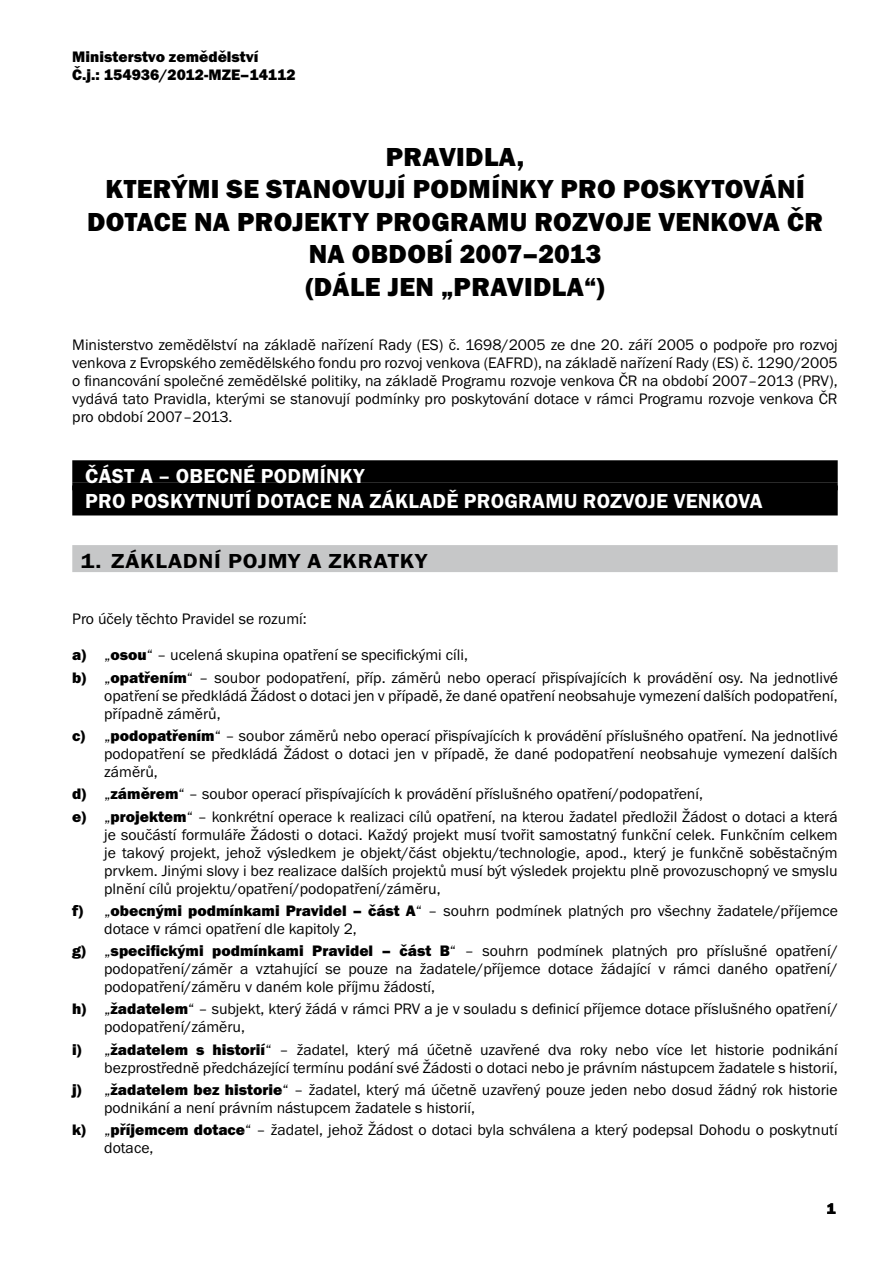
<style>
.page{position:relative;width:893px;height:1263px;background:#fff}
.page>*{position:absolute;margin:0;border:0;box-sizing:border-box;transform-origin:0 0}
.t1{font:27px/32.4px "Franklin Got Itc TOT Hea";letter-spacing:.015em;color:#000;text-align:center}
.t2{font:21px/25.2px "Franklin Got Itc TOT Dem";letter-spacing:.015em;color:#fff}
.t3{font:21px "Franklin Got Itc TOT Dem";letter-spacing:.035em;color:#000;scale:1.1 1}
.t4{font:15.75px/18px "Franklin Got Itc TOT Boo";color:#000}
.t5{font:15.75px/18px "Franklin Got Itc TOT Hea";color:#000}
.s1{font-family:"Franklin Got Itc TOT Hea"}
</style>
<div class="page">
<div style="left:72px;top:460px;width:766px;height:23px;background:#000"></div>
<div style="left:72px;top:483px;width:766px;height:7px;background:#000"></div>
<div style="left:72px;top:485px;width:766px;height:23px;background:#000"></div>
<div style="left:72px;top:508px;width:766px;height:7px;background:#000"></div>
<div style="left:72px;top:545px;width:766px;height:27px;background:#c6c7c8"></div>
<p class="t5" style="left:72px;top:47px;width:225px">Ministerstvo zemědělství<br>Č.j.: 154936/2012-MZE–14112</p>
<h1 class="t1" style="left:87px;top:141px;width:738px">PRAVIDLA,<br>KTERÝMI SE STANOVUJÍ PODMÍNKY PRO POSKYTOVÁNÍ<br>DOTACE NA PROJEKTY PROGRAMU ROZVOJE VENKOVA ČR<br>NA OBDOBÍ 2007–2013<br>(DÁLE JEN „PRAVIDLA“)</h1>
<p class="t4" style="left:72px;top:336px;width:767px;text-align:justify">Ministerstvo zemědělství na základě nařízení Rady (ES) č. 1698/2005 ze dne 20. září 2005 o podpoře pro rozvoj venkova z Evropského zemědělského fondu pro rozvoj venkova (EAFRD), na základě nařízení Rady (ES) č. 1290/2005 o financování společné zemědělské politiky, na základě Programu rozvoje venkova ČR na období 2007–2013 (PRV), vydává tato Pravidla, kterými se stanovují podmínky pro poskytování dotace v rámci Programu rozvoje venkova ČR pro období 2007–2013.</p>
<h2 class="t2" style="left:85px;top:463px;width:679px">ČÁST A – OBECNÉ PODMÍNKY<br>PRO POSKYTNUTÍ DOTACE NA ZÁKLADĚ PROGRAMU ROZVOJE VENKOVA</h2>
<h2 class="t3" style="left:81px;top:549px;width:316px">1. ZÁKLADNÍ POJMY A ZKRATKY</h2>
<p class="t4" style="left:72px;top:610px;width:236px">Pro účely těchto Pravidel se rozumí:</p>
<p class="t4" style="left:72px;top:644px;width:767px;line-height:22.2px"><span class="s1">a)</span> „<span class="s1">osou</span>“ – ucelená skupina opatření se specifickými cíli,<br><span class="s1">b)</span> „<span class="s1">opatřením</span>“ – soubor podopatření, příp. záměrů nebo operací přispívajících k provádění osy. Na jednotlivé</p>
<p class="t4" style="left:104px;top:687px;width:735px">opatření se předkládá Žádost o dotaci jen v případě, že dané opatření neobsahuje vymezení dalších podopatření, případně záměrů,</p>
<p class="t4" style="left:104px;top:727px;width:735px;text-align:justify;text-indent:-32px"><span class="s1">c)</span> „<span class="s1">podopatřením</span>“ – soubor záměrů nebo operací přispívajících k provádění příslušného opatření. Na jednotlivé podopatření se předkládá Žádost o dotaci jen v případě, že dané podopatření neobsahuje vymezení dalších záměrů,</p>
<p class="t4" style="left:72px;top:783px;width:767px;line-height:22.2px"><span class="s1">d)</span> „<span class="s1">záměrem</span>“ – soubor operací přispívajících k provádění příslušného opatření/podopatření,<br><span class="s1">e)</span> „<span class="s1">projektem</span>“ – konkrétní operace k realizaci cílů opatření, na kterou žadatel předložil Žádost o dotaci a která</p>
<p class="t4" style="left:104px;top:825px;width:735px;text-align:justify">je součástí formuláře Žádosti o dotaci. Každý projekt musí tvořit samostatný funkční celek. Funkčním celkem je takový projekt, jehož výsledkem je objekt/část objektu/technologie, apod., který je funkčně soběstačným prvkem. Jinými slovy i bez realizace dalších projektů musí být výsledek projektu plně provozuschopný ve smyslu plnění cílů projektu/opatření/podopatření/záměru,</p>
<p class="t4" style="left:104px;top:902px;width:735px;text-indent:-32px"><span class="s1">f)</span> „<span class="s1">obecnými podmínkami Pravidel – část A</span>“ – souhrn podmínek platných pro všechny žadatele/příjemce dotace v rámci opatření dle kapitoly 2,</p>
<p class="t4" style="left:104px;top:942px;width:735px;text-align:justify;text-indent:-32px"><span class="s1">g)</span> „<span class="s1">specifickými podmínkami Pravidel – část B</span>“ – souhrn podmínek platných pro příslušné opatření/ podopatření/záměr a vztahující se pouze na žadatele/příjemce dotace žádající v rámci daného opatření/ podopatření/záměru v daném kole příjmu žádostí,</p>
<p class="t4" style="left:104px;top:1000px;width:735px;text-indent:-32px"><span class="s1">h)</span> „<span class="s1">žadatelem</span>“ – subjekt, který žádá v rámci PRV a je v souladu s definicí příjemce dotace příslušného opatření/ podopatření/záměru,</p>
<p class="t4" style="left:72px;top:1040px;width:767px;text-align:right"><span class="s1">i)</span> „<span class="s1">žadatelem s historií</span>“ – žadatel, který má účetně uzavřené dva roky nebo více let historie podnikání bezprostředně předcházející termínu podání své Žádosti o dotaci nebo je právním nástupcem žadatele s historií,</p>
<p class="t4" style="left:104px;top:1081px;width:735px;text-indent:-32px"><span class="s1">j)</span> „<span class="s1">žadatelem bez historie</span>“ – žadatel, který má účetně uzavřený pouze jeden nebo dosud žádný rok historie podnikání a není právním nástupcem žadatele s historií,</p>
<p class="t4" style="left:104px;top:1121px;width:735px;text-indent:-32px"><span class="s1">k)</span> „<span class="s1">příjemcem dotace</span>“ – žadatel, jehož Žádost o dotaci byla schválena a který podepsal Dohodu o poskytnutí dotace,</p>
<p class="t5" style="left:826px;top:1200px;width:11px">1</p>
</div>
